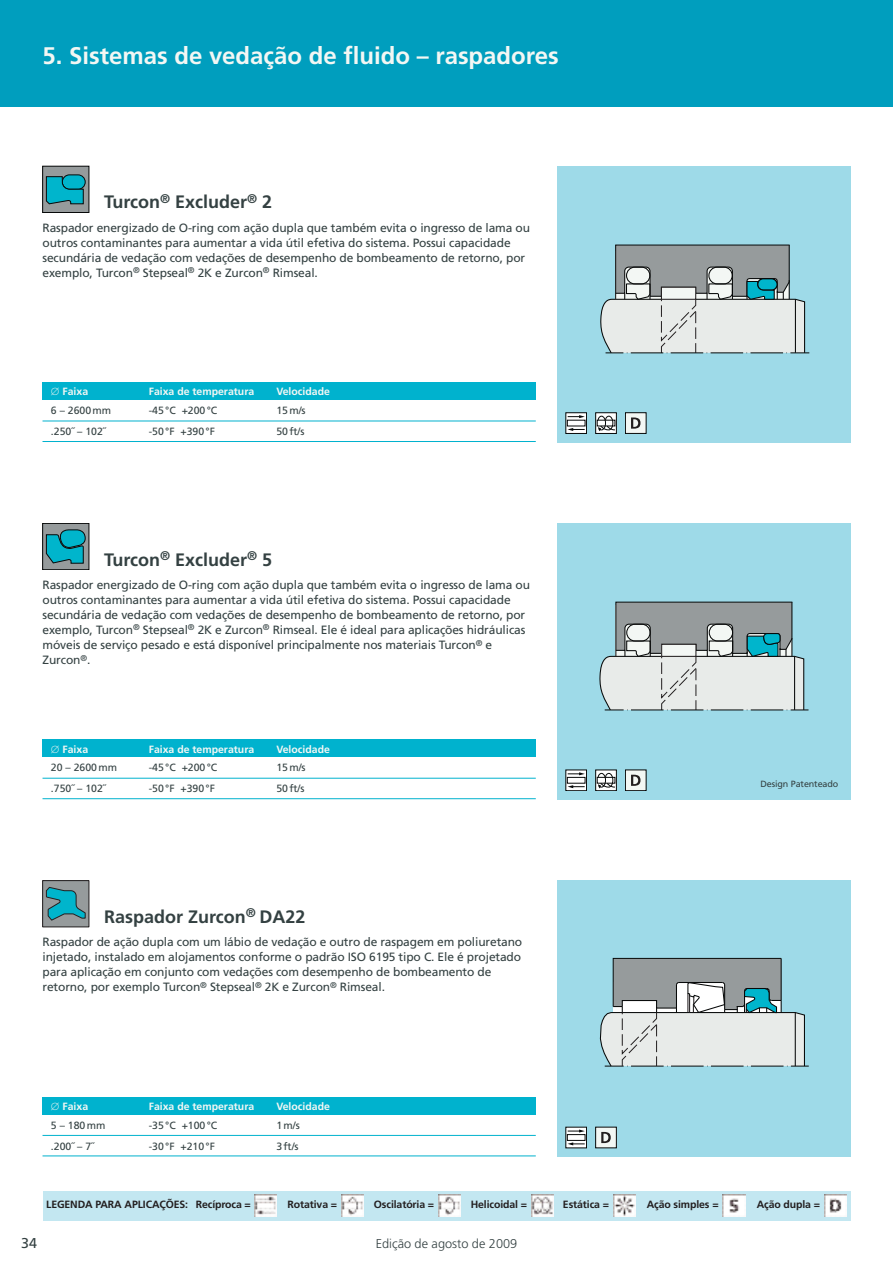
<style>
.page{position:relative;width:893px;height:1263px;background:#fff}
.page>*{position:absolute;margin:0;border:0;box-sizing:border-box;transform-origin:0 0}
.t1{font:700 24px "Frutiger";color:#f3f7f4}
.t2{font:700 18px "Frutiger";color:#344142}
.t3{font:14.25px "Frutiger";color:#344142}
.t4{font:300 12.75px "Frutiger";color:#344142}
.t5{font:12px/15px "Frutiger";letter-spacing:-.01em;color:#344142}
.t6{font:10.5px "Frutiger";color:#344142}
.t7{font:700 10.5px "Frutiger";color:#f3f7f4}
.t8{font:700 10.5px "Frutiger";letter-spacing:-.01em;color:#231f20}
.t9{font:9px "Frutiger";letter-spacing:-.01em;color:#344142}
</style>
<div class="page">
<div style="left:43px;top:1097px;width:493px;height:17px;background:#00b2ce"></div>
<div style="left:557px;top:880px;width:293px;height:277px;background:#9edae8"></div>
<hr style="left:43px;top:1155px;width:493px;height:1px;background:#00b2ce">
<hr style="left:43px;top:1135px;width:493px;height:1px;background:#00b2ce">
<div style="left:43px;top:740px;width:493px;height:17px;background:#00b2ce"></div>
<div style="left:557px;top:523px;width:293px;height:276px;background:#9edae8"></div>
<hr style="left:43px;top:798px;width:493px;height:1px;background:#00b2ce">
<hr style="left:43px;top:778px;width:493px;height:1px;background:#00b2ce">
<div style="left:43px;top:383px;width:493px;height:17px;background:#00b2ce"></div>
<div style="left:557px;top:166px;width:293px;height:276px;background:#9edae8"></div>
<hr style="left:43px;top:441px;width:493px;height:1px;background:#00b2ce">
<hr style="left:43px;top:421px;width:493px;height:1px;background:#00b2ce">
<div style="left:0;top:0;width:893px;height:106px;background:#009ebe"></div>
<svg style="left:568px;top:414px;width:17px;height:18px"></svg>
<div style="left:566px;top:412px;width:21px;height:22px;border:1px solid #070909"></div>
<svg style="left:567px;top:428px;width:18px;height:3px"></svg>
<svg style="left:568px;top:415px;width:17px;height:3px"></svg>
<svg style="left:568px;top:775px;width:17px;height:14px"></svg>
<div style="left:566px;top:770px;width:21px;height:21px;border:1px solid #070909"></div>
<div style="left:567px;top:777px;width:18px;height:6px;border:1px solid #070909"></div>
<svg style="left:567px;top:785px;width:18px;height:3px"></svg>
<svg style="left:568px;top:772px;width:17px;height:3px"></svg>
<div style="left:566px;top:1127px;width:20px;height:21px;background:linear-gradient(to right,#fbfbfb,#fff)"></div>
<div style="left:566px;top:1127px;width:21px;height:21px;border:1px solid #070909"></div>
<div style="left:567px;top:1134px;width:18px;height:6px;border:1px solid #070909"></div>
<svg style="left:567px;top:1142px;width:18px;height:3px"></svg>
<svg style="left:568px;top:1129px;width:17px;height:3px"></svg>
<div style="left:596px;top:413px;width:20px;height:20px;background:#fff"></div>
<div style="left:595px;top:412px;width:22px;height:22px;border:1px solid #070909"></div>
<svg style="left:597px;top:415px;width:19px;height:16px"></svg>
<div style="left:625px;top:413px;width:21px;height:20px;background:#f3f7f4"></div>
<div style="left:625px;top:412px;width:21px;height:22px;border:1px solid #070909"></div>
<svg style="left:631px;top:417px;width:9px;height:12px"></svg>
<div style="left:625px;top:770px;width:21px;height:21px;background:#f3f7f4"></div>
<div style="left:625px;top:770px;width:21px;height:21px;border:1px solid #070909"></div>
<svg style="left:631px;top:775px;width:9px;height:11px"></svg>
<div style="left:596px;top:1127px;width:20px;height:21px;background:#f3f7f4"></div>
<div style="left:595px;top:1127px;width:22px;height:21px;border:1px solid #070909"></div>
<svg style="left:601px;top:1132px;width:10px;height:11px"></svg>
<div style="left:596px;top:770px;width:20px;height:21px;background:#fff"></div>
<div style="left:595px;top:770px;width:22px;height:21px;border:1px solid #070909"></div>
<svg style="left:597px;top:773px;width:19px;height:15px"></svg>
<div style="left:43px;top:1191px;width:807px;height:29px;background:#c3e7f1"></div>
<img style="left:824px;top:1194px;width:23px;height:23px">
<img style="left:723px;top:1194px;width:22px;height:23px">
<img style="left:613px;top:1194px;width:23px;height:23px">
<img style="left:531px;top:1194px;width:23px;height:23px">
<img style="left:438px;top:1194px;width:23px;height:23px">
<img style="left:341px;top:1194px;width:23px;height:23px">
<img style="left:255px;top:1194px;width:22px;height:23px">
<div style="left:43px;top:881px;width:46px;height:46px;background:#969b9c"></div>
<div style="left:43px;top:880px;width:46px;height:47px;border:1px solid #231f20"></div>
<svg style="left:46px;top:887px;width:39px;height:33px"></svg>
<div style="left:43px;top:523px;width:46px;height:47px;background:#969b9c"></div>
<div style="left:43px;top:523px;width:46px;height:47px;border:1px solid #070909"></div>
<svg style="left:46px;top:529px;width:40px;height:35px"></svg>
<div style="left:43px;top:166px;width:46px;height:46px;background:#969b9c"></div>
<div style="left:43px;top:166px;width:46px;height:47px;border:1px solid #070909"></div>
<div style="left:62px;top:175px;width:23px;height:14px;border:1px solid #070909;border-radius:7px"></div>
<svg style="left:46px;top:176px;width:38px;height:28px"></svg>
<svg style="left:600px;top:244px;width:209px;height:110px;background:#b6c3c4"></svg>
<svg style="left:599px;top:601px;width:209px;height:110px;background:#b5c2c4"></svg>
<svg style="left:599px;top:958px;width:210px;height:109px;background:#b7c4c5"></svg>
<h1 class="t1" style="left:43px;top:46px;width:518px">5. Sistemas de vedação de fluido – raspadores</h1>
<h2 class="t2" style="left:104px;top:195px;width:170px">Turcon<sup>®</sup> Excluder<sup>®</sup> 2</h2>
<p class="t5" style="left:43px;top:221px;width:489px">Raspador energizado de O-ring com ação dupla que também evita o ingresso de lama ou outros contaminantes para aumentar a vida útil efetiva do sistema. Possui capacidade secundária de vedação com vedações de desempenho de bombeamento de retorno, por exemplo, Turcon<sup>®</sup> Stepseal<sup>®</sup> 2K e Zurcon<sup>®</sup> Rimseal.</p>
<p class="t7" style="left:51px;top:388px;width:39px">∅ Faixa</p>
<p class="t7" style="left:149px;top:388px;width:107px">Faixa de temperatura</p>
<p class="t7" style="left:276px;top:388px;width:55px">Velocidade</p>
<p class="t6" style="left:51px;top:406px;width:62px">6 – 2600mm</p>
<p class="t6" style="left:149px;top:406px;width:70px">-45°C +200°C</p>
<p class="t6" style="left:276px;top:406px;width:31px">15m/s</p>
<p class="t6" style="left:51px;top:427px;width:56px">.250˝ – 102˝</p>
<p class="t6" style="left:149px;top:427px;width:68px">-50°F +390°F</p>
<p class="t6" style="left:276px;top:427px;width:30px">50ft/s</p>
<h2 class="t2" style="left:104px;top:552px;width:170px">Turcon<sup>®</sup> Excluder<sup>®</sup> 5</h2>
<p class="t5" style="left:43px;top:578px;width:489px">Raspador energizado de O-ring com ação dupla que também evita o ingresso de lama ou outros contaminantes para aumentar a vida útil efetiva do sistema. Possui capacidade secundária de vedação com vedações de desempenho de bombeamento de retorno, por exemplo, Turcon<sup>®</sup> Stepseal<sup>®</sup> 2K e Zurcon<sup>®</sup> Rimseal. Ele é ideal para aplicações hidráulicas móveis de serviço pesado e está disponível principalmente nos materiais Turcon<sup>®</sup> e Zurcon<sup>®</sup>.</p>
<p class="t7" style="left:51px;top:745px;width:39px">∅ Faixa</p>
<p class="t7" style="left:149px;top:745px;width:107px">Faixa de temperatura</p>
<p class="t7" style="left:276px;top:745px;width:55px">Velocidade</p>
<p class="t6" style="left:51px;top:763px;width:68px">20 – 2600mm</p>
<p class="t6" style="left:149px;top:763px;width:70px">-45°C +200°C</p>
<p class="t6" style="left:276px;top:763px;width:31px">15m/s</p>
<p class="t6" style="left:51px;top:784px;width:56px">.750˝ – 102˝</p>
<p class="t6" style="left:149px;top:784px;width:68px">-50°F +390°F</p>
<p class="t6" style="left:276px;top:784px;width:30px">50ft/s</p>
<h2 class="t2" style="left:104px;top:909px;width:203px">Raspador Zurcon<sup>®</sup> DA22</h2>
<p class="t5" style="left:43px;top:935px;width:481px">Raspador de ação dupla com um lábio de vedação e outro de raspagem em poliuretano injetado, instalado em alojamentos conforme o padrão ISO 6195 tipo C. Ele é projetado para aplicação em conjunto com vedações com desempenho de bombeamento de retorno, por exemplo Turcon<sup>®</sup> Stepseal<sup>®</sup> 2K e Zurcon<sup>®</sup> Rimseal.</p>
<p class="t7" style="left:51px;top:1102px;width:39px">∅ Faixa</p>
<p class="t7" style="left:149px;top:1102px;width:107px">Faixa de temperatura</p>
<p class="t7" style="left:276px;top:1102px;width:55px">Velocidade</p>
<p class="t6" style="left:51px;top:1121px;width:56px">5 – 180mm</p>
<p class="t6" style="left:149px;top:1121px;width:70px">-35°C +100°C</p>
<p class="t6" style="left:276px;top:1121px;width:25px">1m/s</p>
<p class="t6" style="left:51px;top:1142px;width:45px">.200˝ – 7˝</p>
<p class="t6" style="left:149px;top:1142px;width:68px">-30°F +210°F</p>
<p class="t6" style="left:276px;top:1142px;width:24px">3ft/s</p>
<p class="t9" style="left:760px;top:780px;width:79px">Design Patenteado</p>
<p class="t8" style="left:46px;top:1200px;width:206px">LEGENDA PARA APLICAÇÕES: Recíproca =</p>
<p class="t8" style="left:288px;top:1200px;width:51px">Rotativa =</p>
<p class="t8" style="left:374px;top:1200px;width:62px">Oscilatória =</p>
<p class="t8" style="left:471px;top:1200px;width:58px">Helicoidal =</p>
<p class="t8" style="left:563px;top:1200px;width:48px">Estática =</p>
<p class="t8" style="left:647px;top:1200px;width:73px">Ação simples =</p>
<p class="t8" style="left:757px;top:1200px;width:65px">Ação dupla =</p>
<p class="t3" style="left:21px;top:1238px;width:17px">34</p>
<p class="t4" style="left:376px;top:1238px;width:143px">Edição de agosto de 2009</p>
</div>
